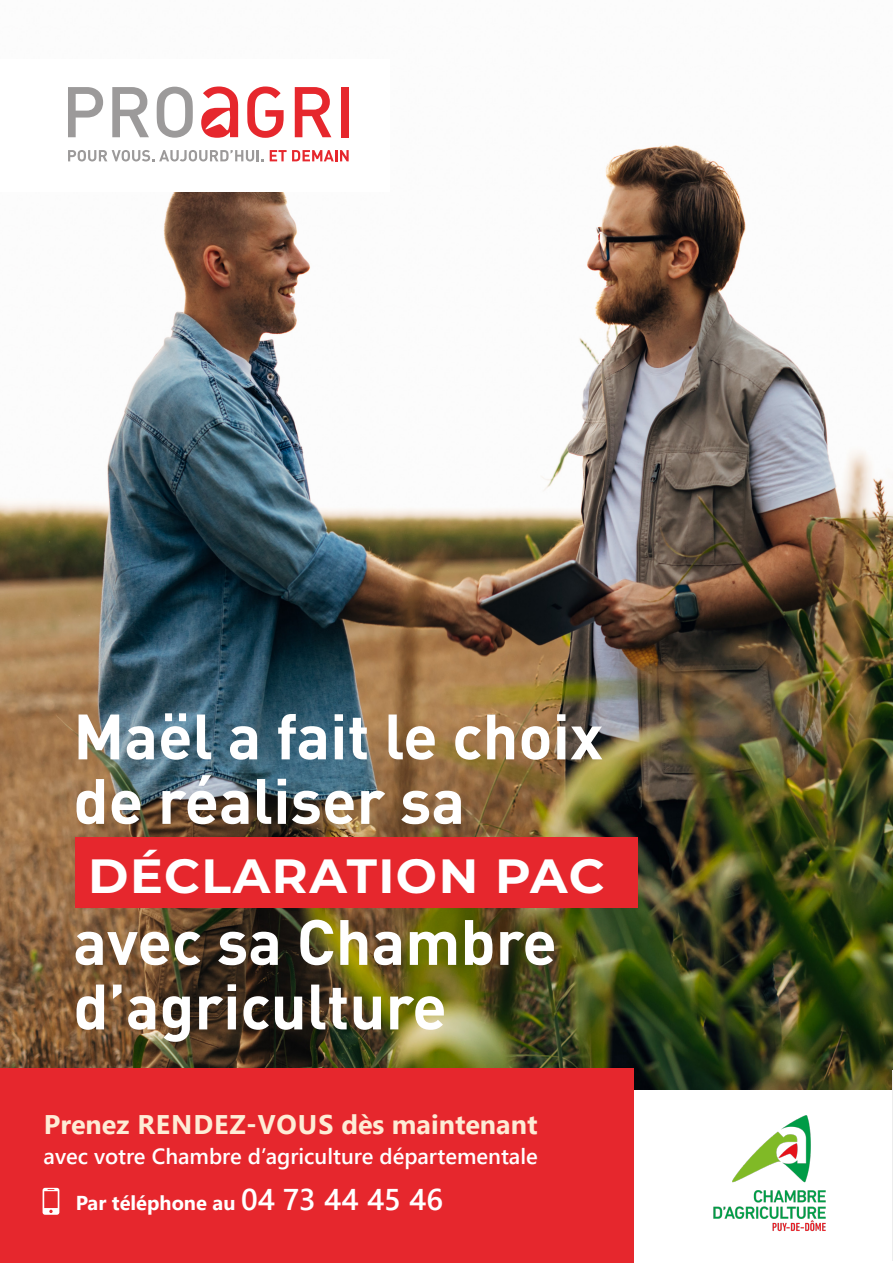
<style>
.page{position:relative;width:893px;height:1263px;background:#fff}
.page>*{position:absolute;margin:0;border:0;box-sizing:border-box;transform-origin:0 0}
.t1{font:700 63px/64.5px "DIN Pro";color:#fff}
.t2{font:700 48px "Montserrat";letter-spacing:.03em;color:#fff}
.t3{font:700 27px "Segoe UI";color:#feecd6}
.t4{font:600 21.9px "Segoe UI";color:#fff}
.t5{font:700 20.1px "Segoe UI";color:#fff}
.s1{font-weight:600;font-size:30px}
</style>
<div class="page">
<img style="left:0;top:145px;width:893px;height:945px">
<div style="left:1px;top:59px;width:389px;height:133px;background:#fff"></div>
<svg style="left:247px;top:86px;width:37px;height:52px"></svg>
<svg style="left:68px;top:150px;width:196px;height:11px"></svg>
<svg style="left:270px;top:150px;width:79px;height:11px"></svg>
<svg style="left:68px;top:87px;width:35px;height:50px"></svg>
<svg style="left:112px;top:87px;width:37px;height:50px"></svg>
<svg style="left:157px;top:87px;width:36px;height:51px"></svg>
<svg style="left:295px;top:87px;width:36px;height:50px"></svg>
<div style="left:341px;top:87px;width:8px;height:50px;background:#e6272d"></div>
<svg style="left:201px;top:86px;width:37px;height:52px"></svg>
<img style="left:713px;top:1115px;width:113px;height:117px">
<div style="left:76px;top:838px;width:562px;height:70px;background:#e6272d"></div>
<div style="left:0;top:1068px;width:634px;height:195px;background:#e6272d"></div>
<svg style="left:43px;top:1188px;width:16px;height:27px"></svg>
<hr style="left:892px;top:1070px;width:1px;height:190px;background:#ededed">
<p class="t1" style="left:73px;top:702px;width:531px">Maël a fait le choix de réaliser sa</p>
<p class="t2" style="left:88px;top:841px;width:518px">DÉCLARATION PAC</p>
<p class="t1" style="left:73px;top:907px;width:485px">avec sa Chambre d’agriculture</p>
<p class="t3" style="left:44px;top:1099px;width:495px">Prenez RENDEZ-VOUS dès maintenant</p>
<p class="t4" style="left:44px;top:1136px;width:496px">avec votre Chambre d’agriculture départementale</p>
<p class="t5" style="left:76px;top:1184px;width:369px">Par téléphone au <span class="s1">04 73 44 45 46</span></p>
</div>
